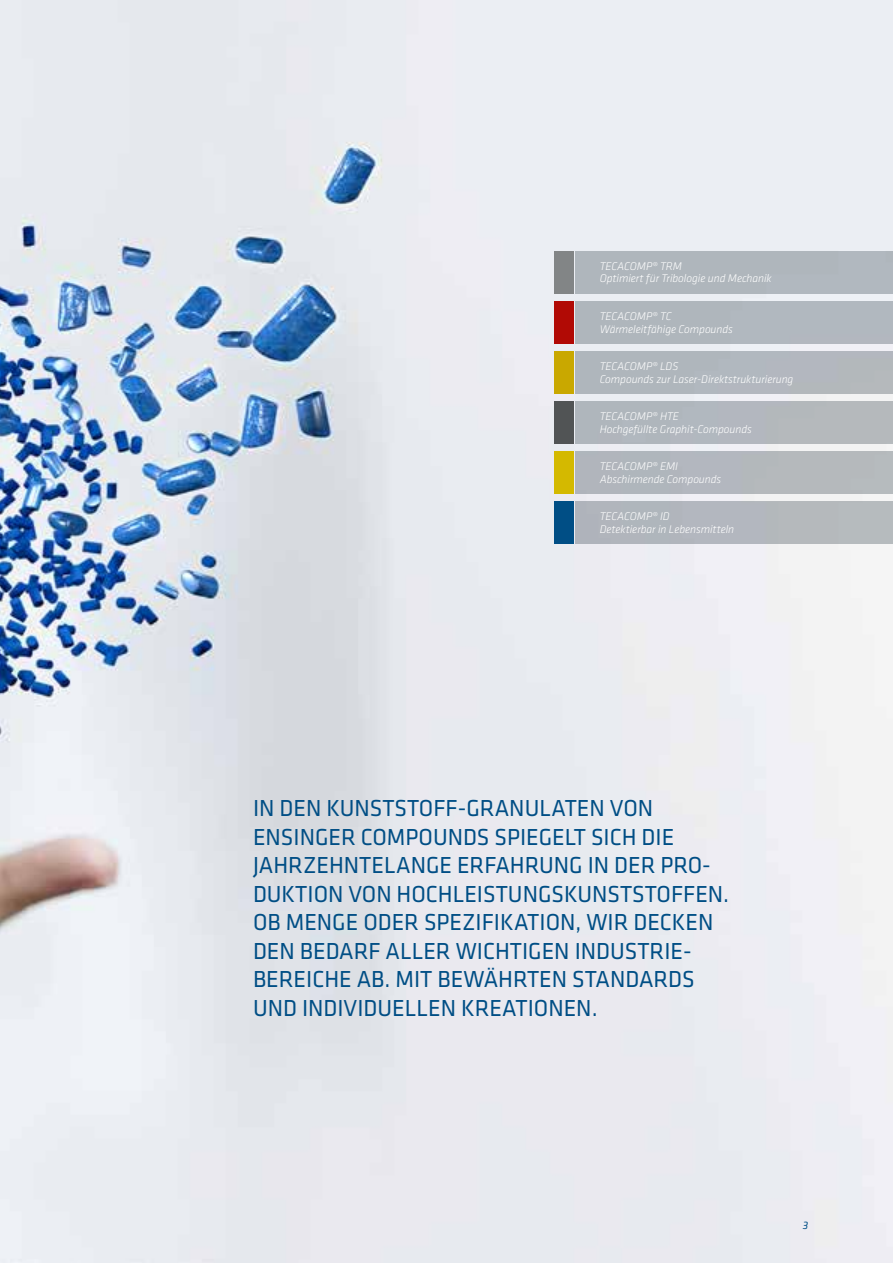
<style>
.page{position:relative;width:893px;height:1263px;background:#fff}
.page>*{position:absolute;margin:0;border:0;box-sizing:border-box;transform-origin:0 0}
.t1{font:24px/28.5px "Klavika";color:#004e85}
.t2{font:italic 300 11.55px/12.8px "Klavika";letter-spacing:-.005em;color:#fff}
.t3{font:italic 11.25px "Klavika";color:#004e85}
</style>
<div class="page">
<img style="left:0;top:0;width:893px;height:1263px">
<div style="left:554px;top:401px;width:20px;height:43px;background:#515455"></div>
<div style="left:576px;top:351px;width:317px;height:43px;background:#b1b7bc"></div>
<div style="left:554px;top:351px;width:20px;height:43px;background:#c9a800"></div>
<div style="left:576px;top:301px;width:317px;height:43px;background:#b0b7be"></div>
<div style="left:554px;top:301px;width:20px;height:43px;background:#b10a05"></div>
<div style="left:576px;top:251px;width:317px;height:43px;background:#afb6bc"></div>
<div style="left:554px;top:251px;width:20px;height:43px;background:#828586"></div>
<div style="left:576px;top:501px;width:317px;height:43px;background:#b3b7bc"></div>
<div style="left:554px;top:501px;width:20px;height:43px;background:#004e85"></div>
<div style="left:576px;top:451px;width:317px;height:43px;background:#b3b7bc"></div>
<div style="left:554px;top:451px;width:20px;height:43px;background:#d4b900"></div>
<div style="left:576px;top:401px;width:317px;height:43px;background:#b3b8bc"></div>
<p class="t2" style="left:600px;top:259px;width:174px">TECACOMP® TRM<br>Optimiert für Tribologie und Mechanik</p>
<p class="t2" style="left:600px;top:309px;width:135px">TECACOMP® TC<br>Wärmeleitfähige Compounds</p>
<p class="t2" style="left:600px;top:360px;width:195px">TECACOMP® LDS<br>Compounds zur Laser-Direktstrukturierung</p>
<p class="t2" style="left:600px;top:410px;width:154px">TECACOMP® HTE<br>Hochgefüllte Graphit-Compounds</p>
<p class="t2" style="left:600px;top:460px;width:123px">TECACOMP® EMI<br>Abschirmende Compounds</p>
<p class="t2" style="left:600px;top:510px;width:136px">TECACOMP® ID<br>Detektierbar in Lebensmitteln</p>
<p class="t1" style="left:253px;top:793px;width:478px">IN DEN KUNSTSTOFF-GRANULATEN VON ENSINGER COMPOUNDS SPIEGELT SICH DIE JAHRZEHNTELANGE ERFAHRUNG IN DER PRO-DUKTION VON HOCHLEISTUNGSKUNSTSTOFFEN.<br>OB MENGE ODER SPEZIFIKATION, WIR DECKEN DEN BEDARF ALLER WICHTIGEN INDUSTRIE-BEREICHE AB. MIT BEWÄHRTEN STANDARDS UND INDIVIDUELLEN KREATIONEN.</p>
<p class="t3" style="left:803px;top:1218px;width:7px">3</p>
</div>
